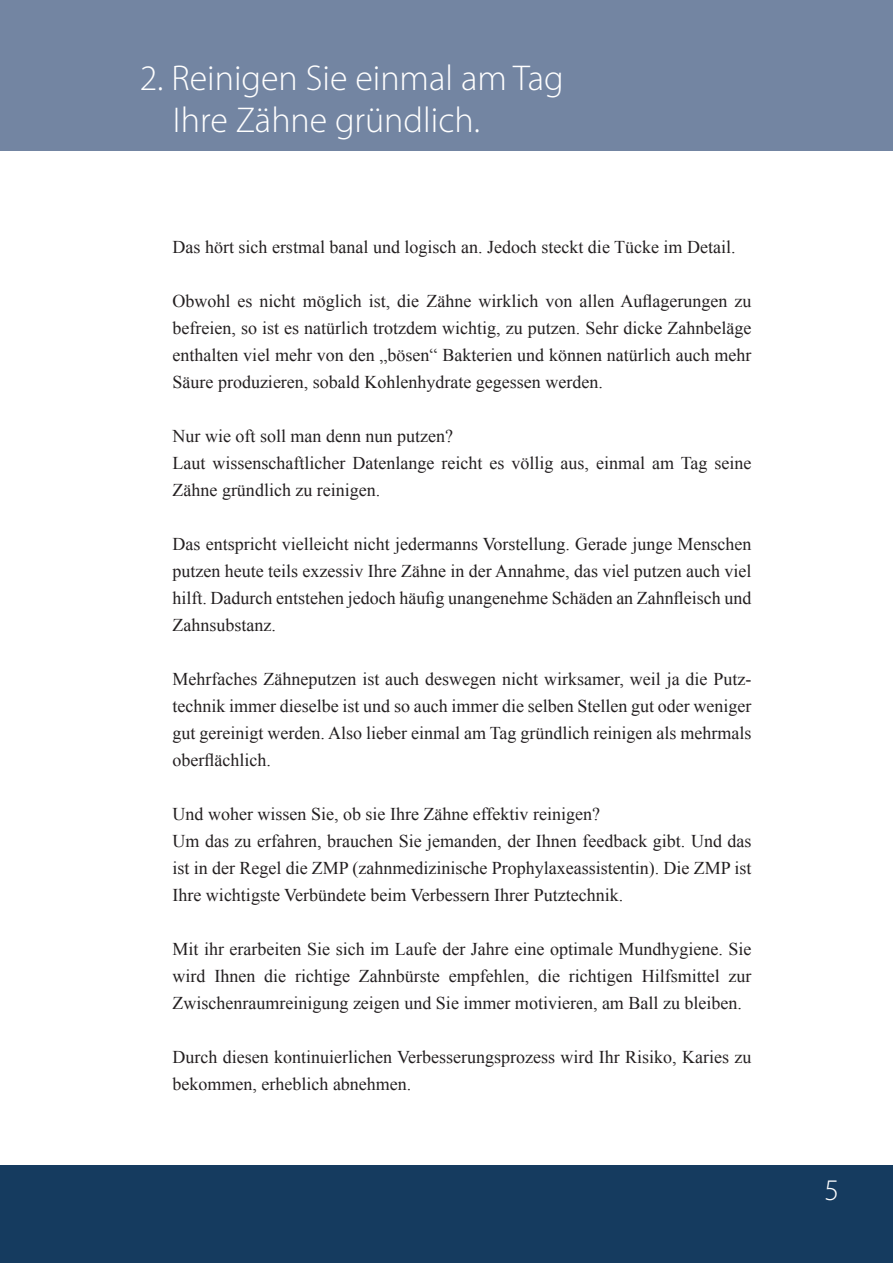
<style>
.page{position:relative;width:893px;height:1263px;background:#fff}
.page>*{position:absolute;margin:0;border:0;box-sizing:border-box;transform-origin:0 0}
.t1{font:300 36px "Myriad Pro";color:#fff}
.t2{font:300 30px "Myriad Pro";color:#fff}
.t3{font:18px/27px "Times New Roman";color:#231f20;text-align:justify}
</style>
<div class="page">
<div style="left:0;top:1165px;width:893px;height:98px;background:#153b5f"></div>
<div style="left:0;top:0;width:893px;height:150px;background:#7385a2"></div>
<p class="t1" style="left:140px;top:56px;width:425px">2. Reinigen Sie einmal am Tag</p>
<p class="t1" style="left:173px;top:98px;width:309px">Ihre Zähne gründlich.</p>
<p class="t3" style="left:172px;top:233px;width:565px">Das hört sich erstmal banal und logisch an. Jedoch steckt die Tücke im Detail.</p>
<p class="t3" style="left:172px;top:287px;width:581px">Obwohl es nicht möglich ist, die Zähne wirklich von allen Auflagerungen zu befreien, so ist es natürlich trotzdem wichtig, zu putzen. Sehr dicke Zahnbeläge enthalten viel mehr von den „bösen“ Bakterien und können natürlich auch mehr Säure produzieren, sobald Kohlenhydrate gegessen werden.</p>
<p class="t3" style="left:172px;top:422px;width:282px">Nur wie oft soll man denn nun putzen?</p>
<p class="t3" style="left:172px;top:449px;width:580px">Laut wissenschaftlicher Datenlange reicht es völlig aus, einmal am Tag seine<br>Zähne gründlich zu reinigen.</p>
<p class="t3" style="left:172px;top:530px;width:581px">Das entspricht vielleicht nicht jedermanns Vorstellung. Gerade junge Menschen putzen heute teils exzessiv Ihre Zähne in der Annahme, das viel putzen auch viel hilft. Dadurch entstehen jedoch häufig unangenehme Schäden an Zahnfleisch und Zahnsubstanz.</p>
<p class="t3" style="left:172px;top:665px;width:581px">Mehrfaches Zähneputzen ist auch deswegen nicht wirksamer, weil ja die Putz&shy;technik immer dieselbe ist und so auch immer die selben Stellen gut oder weniger gut gereinigt werden. Also lieber einmal am Tag gründlich reinigen als mehrmals oberflächlich.</p>
<p class="t3" style="left:172px;top:800px;width:429px">Und woher wissen Sie, ob sie Ihre Zähne effektiv reinigen?</p>
<p class="t3" style="left:172px;top:827px;width:581px">Um das zu erfahren, brauchen Sie jemanden, der Ihnen feedback gibt. Und das ist in der Regel die ZMP (zahnmedizinische Prophylaxeassistentin). Die ZMP ist Ihre wichtigste Verbündete beim Verbessern Ihrer Putztechnik.</p>
<p class="t3" style="left:172px;top:935px;width:581px">Mit ihr erarbeiten Sie sich im Laufe der Jahre eine optimale Mundhygiene. Sie wird Ihnen die richtige Zahnbürste empfehlen, die richtigen Hilfsmittel zur Zwischenraumreinigung zeigen und Sie immer motivieren, am Ball zu bleiben.</p>
<p class="t3" style="left:172px;top:1043px;width:580px">Durch diesen kontinuierlichen Verbesserungsprozess wird Ihr Risiko, Karies zu bekommen, erheblich abnehmen.</p>
<p class="t2" style="left:824px;top:1171px;width:16px">5</p>
</div>
